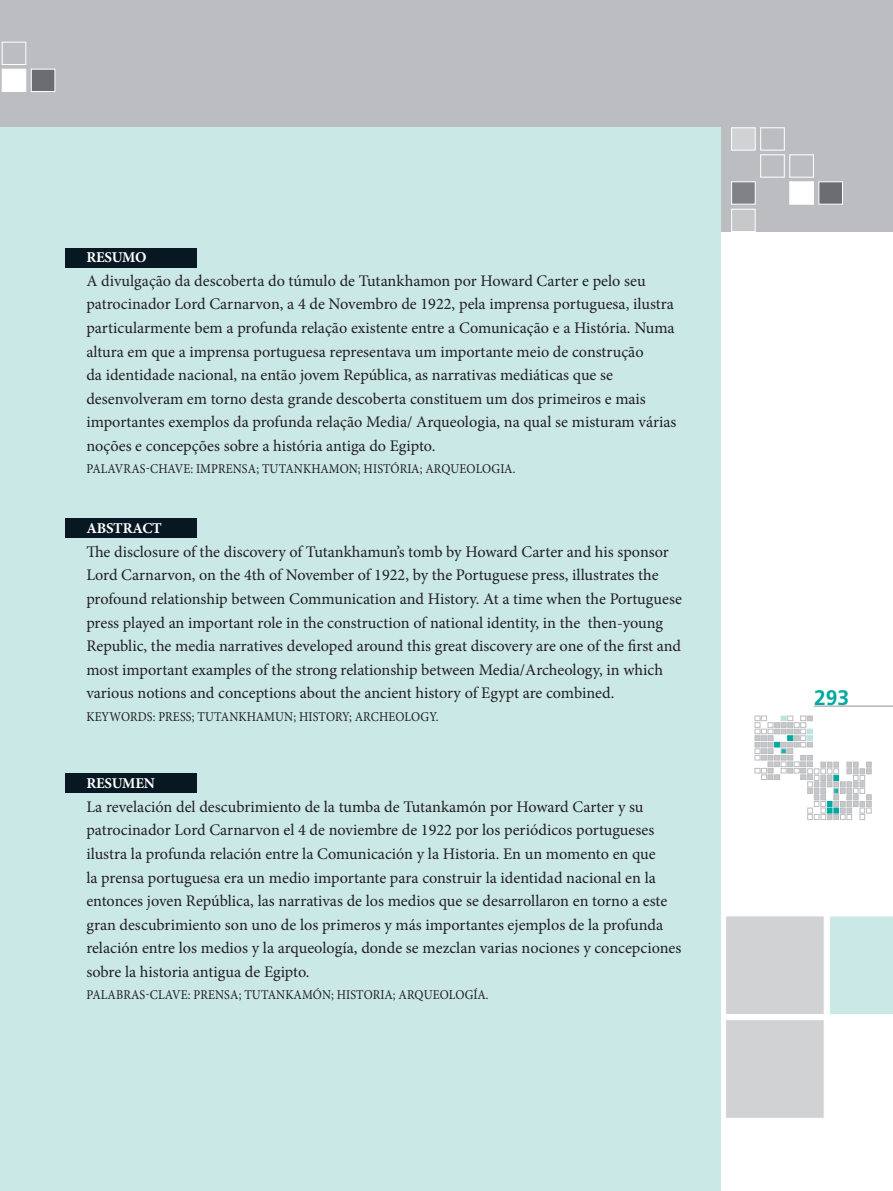
<style>
.page{position:relative;width:893px;height:1191px;background:#fff}
.page>*{position:absolute;margin:0;border:0;box-sizing:border-box;transform-origin:0 0}
.t1{font:700 21px "Frutiger";color:#00a9a0}
.t2{font:16.2px/23.5px "Minion Pro";color:#231f20}
.t3{font:700 15px "Minion Pro";letter-spacing:-.015em;color:#fff}
.t4{font:13.5px "Minion Pro";letter-spacing:.01em;color:#231f20;scale:.9 1}
</style>
<div class="page">
<svg style="left:755px;top:716px;width:116px;height:103px"></svg>
<hr style="left:814px;top:706px;width:79px;height:1px;background:#b2b3b7">
<div style="left:0;top:0;width:893px;height:232px;background:#bcbdc0"></div>
<div style="left:725px;top:915px;width:100px;height:100px;background:#d1d2d4;border:1px solid #fff"></div>
<div style="left:830px;top:916px;width:63px;height:98px;background:#c9e8e6"></div>
<div style="left:731px;top:182px;width:24px;height:22px;background:#808285"></div>
<div style="left:790px;top:182px;width:24px;height:22px;background:#fff"></div>
<div style="left:819px;top:182px;width:24px;height:22px;background:#6c6d70"></div>
<div style="left:760px;top:155px;width:24px;height:22px;border:1px solid #fff"></div>
<div style="left:790px;top:155px;width:24px;height:22px;border:1px solid #fff"></div>
<div style="left:731px;top:128px;width:24px;height:22px;background:#d1d2d4;border:1px solid #fff"></div>
<div style="left:760px;top:128px;width:24px;height:22px;border:1px solid #fff"></div>
<div style="left:731px;top:209px;width:24px;height:23px;background:#c7c8ca;border:1px solid #fff"></div>
<div style="left:2px;top:69px;width:24px;height:23px;background:#fff"></div>
<div style="left:31px;top:69px;width:24px;height:23px;background:#6c6d70;border:1px solid #fff"></div>
<div style="left:2px;top:42px;width:24px;height:23px;border:1px solid #fff"></div>
<div style="left:725px;top:1019px;width:100px;height:99px;background:#d1d2d4;border:1px solid #fff"></div>
<div style="left:0;top:128px;width:721px;height:1063px;background:#c9e8e6"></div>
<div style="left:65px;top:248px;width:131px;height:20px;background:#071822"></div>
<div style="left:65px;top:518px;width:131px;height:20px;background:#071822"></div>
<div style="left:65px;top:773px;width:131px;height:19px;background:#071822"></div>
<p class="t3" style="left:86px;top:247px;width:62px">RESUMO</p>
<p class="t2" style="left:86px;top:269px;width:592px">A divulgação da descoberta do túmulo de Tutankhamon por Howard Carter e pelo seu patrocinador Lord Carnarvon, a 4 de Novembro de 1922, pela imprensa portuguesa, ilustra particularmente bem a profunda relação existente entre a Comunicação e a História. Numa altura em que a imprensa portuguesa representava um importante meio de construção<br>da identidade nacional, na então jovem República, as narrativas mediáticas que se desenvolveram em torno desta grande descoberta constituem um dos primeiros e mais importantes exemplos da profunda relação Media/ Arqueologia, na qual se misturam várias noções e concepções sobre a história antiga do Egipto.</p>
<p class="t4" style="left:86px;top:460px;width:478px">PALAVRAS-CHAVE: IMPRENSA; TUTANKHAMON; HISTÓRIA; ARQUEOLOGIA.</p>
<p class="t3" style="left:86px;top:518px;width:77px">ABSTRACT</p>
<p class="t2" style="left:86px;top:540px;width:597px">The disclosure of the discovery of Tutankhamun’s tomb by Howard Carter and his sponsor Lord Carnarvon, on the 4th of November of 1922, by the Portuguese press, illustrates the profound relationship between Communication and History. At a time when the Portuguese press played an important role in the construction of national identity, in the then-young Republic, the media narratives developed around this great discovery are one of the first and most important examples of the strong relationship between Media/Archeology, in which various notions and conceptions about the ancient history of Egypt are combined.</p>
<p class="t4" style="left:86px;top:707px;width:393px">KEYWORDS: PRESS; TUTANKHAMUN; HISTORY; ARCHEOLOGY.</p>
<p class="t3" style="left:86px;top:773px;width:70px">RESUMEN</p>
<p class="t2" style="left:86px;top:795px;width:597px">La revelación del descubrimiento de la tumba de Tutankamón por Howard Carter y su patrocinador Lord Carnarvon el 4 de noviembre de 1922 por los periódicos portugueses ilustra la profunda relación entre la Comunicación y la Historia. En un momento en que<br>la prensa portuguesa era un medio importante para construir la identidad nacional en la entonces joven República, las narrativas de los medios que se desarrollaron en torno a este gran descubrimiento son uno de los primeros y más importantes ejemplos de la profunda relación entre los medios y la arqueología, donde se mezclan varias nociones y concepciones sobre la historia antigua de Egipto.</p>
<p class="t4" style="left:86px;top:986px;width:448px">PALABRAS-CLAVE: PRENSA; TUTANKAMÓN; HISTORIA; ARQUEOLOGÍA.</p>
<p class="t1" style="left:814px;top:685px;width:37px">293</p>
</div>
